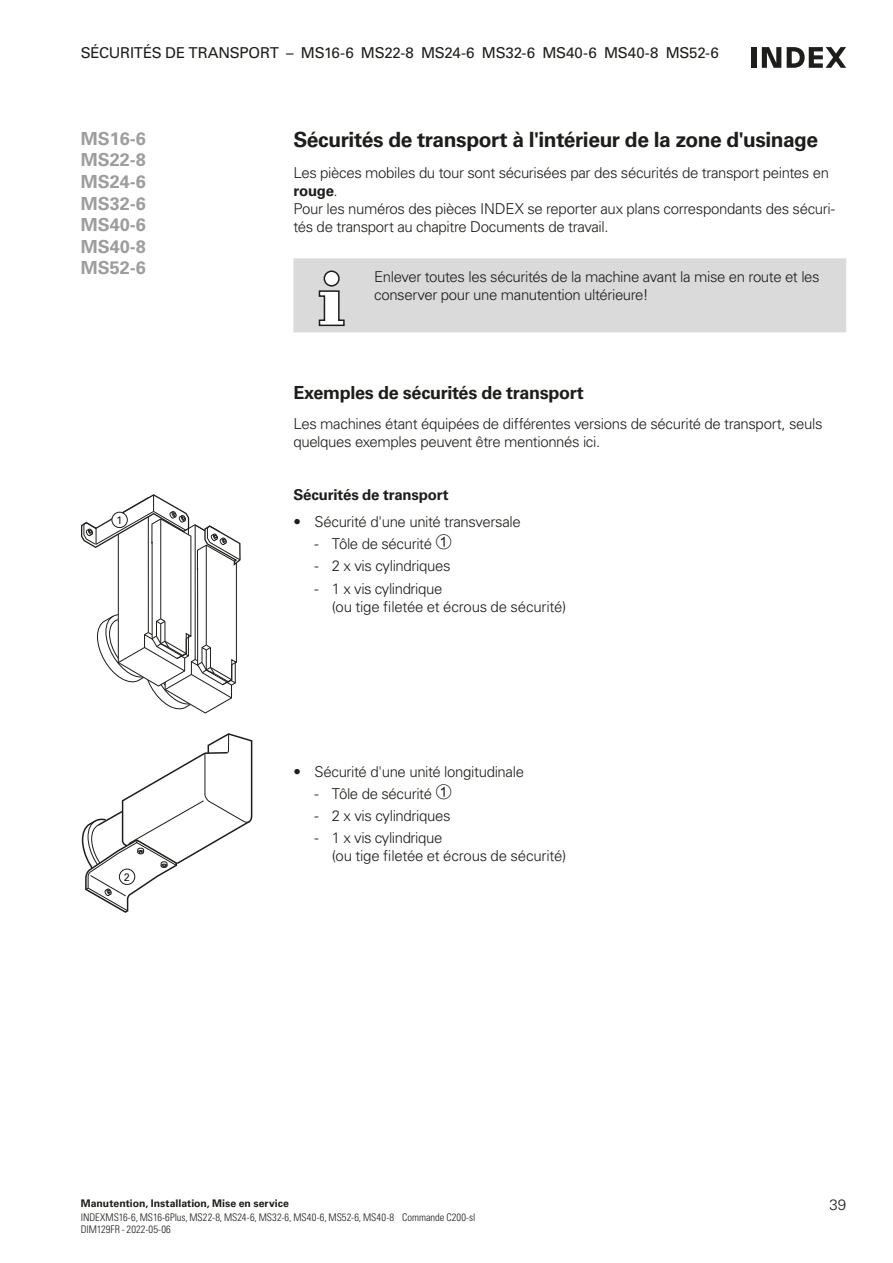
<style>
.page{position:relative;width:893px;height:1263px;background:#fff}
.page>*{position:absolute;margin:0;border:0;box-sizing:border-box;transform-origin:0 0}
.Titel_2{font:700 21px "INDEX Univers";letter-spacing:-.02em;color:#1d1d1b}
.T-Untertitel{font:700 18px/21.6px "INDEX Univers";color:#9d9d9d;text-align:justify}
.Titel_3{font:700 18px "INDEX Univers";letter-spacing:-.02em;color:#1d1d1b}
.Text{font:300 15px/18px "INDEX Univers";letter-spacing:-.025em;color:#1d1d1b}
.Aufzählung{font:300 15px/18px "INDEX Univers";letter-spacing:-.025em;color:#1d1d1b}
.t1{font:15px "INDEX Univers";letter-spacing:-.02em;color:#1d1d1b}
.Titel_4{font:700 15px "INDEX Univers";letter-spacing:-.01em;color:#1d1d1b}
.t2{font:10.95px "INDEX Univers";color:#1d1d1b}
.t3{font:10.8px "INDEX Univers";color:#1d1d1b}
.t4{font:300 condensed 10.5px "INDEX Univers";color:#1d1d1b}
.t5{font:700 10.5px "INDEX Univers";color:#1d1d1b}
.s1{font-weight:700}
.s2{font-family:"Arial Unicode MS";font-weight:400;font-size:21px}
</style>
<div class="page">
<svg style="left:761px;top:47px;width:26px;height:21px"></svg>
<div style="left:752px;top:47px;width:5px;height:21px;background:#1d1d1b"></div>
<svg style="left:762px;top:47px;width:19px;height:21px"></svg>
<svg style="left:787px;top:47px;width:59px;height:21px"></svg>
<div style="left:293px;top:258px;width:553px;height:74px;background:#dadada"></div>
<div style="left:324px;top:271px;width:15px;height:15px;background:#fff;border-radius:50%"></div>
<div style="left:324px;top:270px;width:16px;height:17px;border:2px solid #1d1d1b;border-radius:50%"></div>
<svg style="left:81px;top:494px;width:160px;height:219px"></svg>
<div style="left:112px;top:512px;width:15px;height:16px;background:#fff;border-radius:50%"></div>
<div style="left:111px;top:512px;width:17px;height:16px;border:1px solid #1d1d1b;border-radius:50%"></div>
<svg style="left:81px;top:733px;width:172px;height:180px"></svg>
<div style="left:119px;top:869px;width:16px;height:15px;background:#fff;border-radius:50%"></div>
<div style="left:119px;top:869px;width:16px;height:16px;border:1px solid #1d1d1b;border-radius:50%"></div>
<p class="t1" style="left:81px;top:43px;width:20px">SÉCURITÉS</p>
<p class="t1" style="left:165px;top:43px;width:35px">DE TRANSPORT</p>
<p class="t1" style="left:286px;top:43px;width:434px">– MS16-6 MS22-8 MS24-6 MS32-6 MS40-6 MS40-8 MS52-6</p>
<p class="T-Untertitel" style="left:81px;top:128px;width:67px">MS16-6<br>MS22-8<br>MS24-6<br>MS32-6<br>MS40-6<br>MS40-8<br>MS52-6</p>
<p class="t3" style="left:116px;top:513px;width:8px">1</p>
<p class="t2" style="left:124px;top:870px;width:8px">2</p>
<p class="Titel_2" style="left:293px;top:127px;width:526px">Sécurités de transport à l'intérieur de la zone d'usinage</p>
<p class="Text" style="left:293px;top:164px;width:537px">Les pièces mobiles du tour sont sécurisées par des sécurités de transport peintes en <span class="s1">rouge</span>.</p>
<p class="Text" style="left:293px;top:200px;width:543px">Pour les numéros des pièces INDEX se reporter aux plans correspondants des sécuri&shy;tés de transport au chapitre Documents de travail.</p>
<p class="Text" style="left:374px;top:268px;width:447px">Enlever toutes les sécurités de la machine avant la mise en route et les conserver pour une manutention ultérieure!</p>
<p class="Titel_3" style="left:293px;top:382px;width:292px">Exemples de sécurités de transport</p>
<p class="Text" style="left:293px;top:415px;width:531px">Les machines étant équipées de différentes versions de sécurité de transport, seuls quelques exemples peuvent être mentionnés ici.</p>
<p class="Titel_4" style="left:293px;top:486px;width:157px">Sécurités de transport</p>
<p class="Aufzählung" style="left:293px;top:512px;width:229px">• Sécurité d'une unité transversale</p>
<p class="Aufzählung" style="left:315px;top:535px;width:139px">- Tôle de sécurité <span class="s2">➀</span></p>
<p class="Aufzählung" style="left:315px;top:557px;width:137px">- 2 x vis cylindriques</p>
<p class="Aufzählung" style="left:332px;top:579px;width:236px;text-indent:-17px">- 1 x vis cylindrique<br>(ou tige filetée et écrous de sécurité)</p>
<p class="Aufzählung" style="left:293px;top:762px;width:232px">• Sécurité d'une unité longitudinale</p>
<p class="Aufzählung" style="left:315px;top:784px;width:139px">- Tôle de sécurité <span class="s2">➀</span></p>
<p class="Aufzählung" style="left:315px;top:807px;width:137px">- 2 x vis cylindriques</p>
<p class="Aufzählung" style="left:332px;top:829px;width:236px;text-indent:-17px">- 1 x vis cylindrique<br>(ou tige filetée et écrous de sécurité)</p>
<p class="t5" style="left:81px;top:1197px;width:210px">Manutention, Installation, Mise en service</p>
<p class="Text" style="left:829px;top:1196px;width:18px">39</p>
<p class="t4" style="left:81px;top:1223px;width:92px">DIM129FR - 2022-05-06</p>
<p class="t4" style="left:81px;top:1210px;width:396px">INDEXMS16-6, MS16-6Plus, MS22-8, MS24-6, MS32-6, MS40-6, MS52-6, MS40-8 Commande C200-sl</p>
</div>
